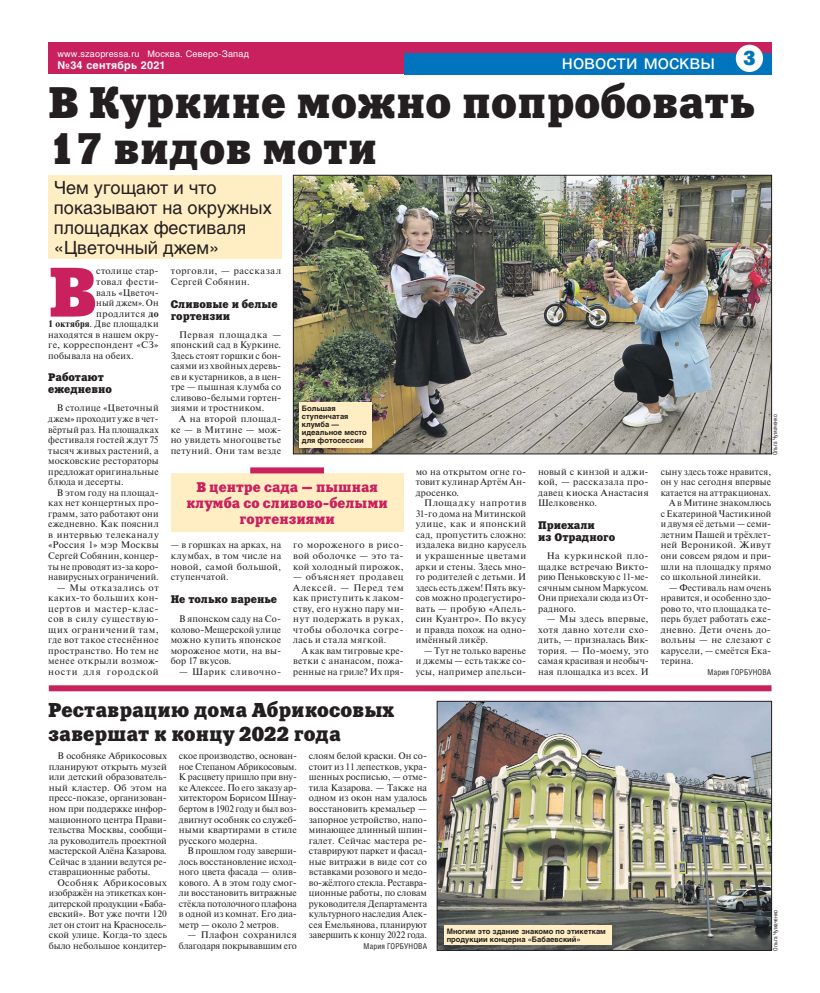
<style>
.page{position:relative;width:820px;height:993px;background:#fff}
.page>*{position:absolute;margin:0;border:0;box-sizing:border-box;transform-origin:0 0}
.t1{font:69.7px "Xenia C";color:#c8215d}
.t2{font:44px/46px "Xenia C";color:#231f20}
.t3{font:20px/24px "Xenia C";color:#231f20}
.t4{font:20px "Helios";color:#fff}
.t5{font:20px "Xenia C";color:#0074bc}
.t6{font:18px/20px "Helios";color:#231f20}
.t7{font:14px/16px "Xenia C";color:#c8215d;text-align:center}
.t8{font:11px/12px "Xenia C";color:#231f20}
.t9{font:700 10.7px "Helios";letter-spacing:.02em;color:#fff}
.t10{font:9.5px/10.5px "Newton C";letter-spacing:.02em;color:#231f20;text-align:justify}
.t11{font:9.5px/10.5px "Newton C";letter-spacing:-.005em;color:#231f20;text-align:right}
.t12{font:9.5px/10.5px "Newton C";letter-spacing:.055em;color:#231f20}
.t13{font:9.5px "Newton C";letter-spacing:.06em;color:#231f20}
.t14{font:9.5px "Newton C";letter-spacing:.05em;color:#231f20}
.t15{font:9.5px "Newton C";letter-spacing:.045em;color:#231f20}
.t16{font:9px "Helios";letter-spacing:.02em;color:#fff}
.t17{font:8px "Helios Cond";letter-spacing:.02em;color:#231f20}
.t18{font:700 7.5px/8px "Helios";color:#231f20}
.t19{font:6px "Helios Cond";color:#231f20}
.s1{font-weight:700}
</style>
<div class="page">
<div style="left:48px;top:42px;width:723px;height:32px;background:#c8215d"></div>
<div style="left:404px;top:53px;width:367px;height:21px;background:#0074bc"></div>
<div style="left:735px;top:45px;width:27px;height:27px;background:#fff;border-radius:50%"></div>
<div style="left:49px;top:685px;width:722px;height:6px;background:#c8215d"></div>
<div style="left:48px;top:175px;width:233px;height:84px;background:#ffedc4"></div>
<img style="left:295px;top:177px;width:474px;height:275px">
<div style="left:293px;top:175px;width:478px;height:279px;border:1px solid #231f20"></div>
<div style="left:171px;top:473px;width:232px;height:59px;background:#ffedc4"></div>
<div style="left:250px;top:467px;width:74px;height:6px;background:#c8215d"></div>
<img style="left:439px;top:703px;width:330px;height:245px">
<div style="left:437px;top:701px;width:334px;height:249px;border:1px solid #231f20"></div>
<div style="left:299px;top:402px;width:72px;height:46px;background:#ffedc4"></div>
<div style="left:443px;top:924px;width:168px;height:20px;background:#ffedc4"></div>
<p class="t16" style="left:57px;top:48px;width:193px">www.szaopressa.ru Москва. Северо-Запад</p>
<p class="t9" style="left:57px;top:62px;width:110px">№34 сентябрь 2021</p>
<h3 class="t4" style="left:561px;top:50px;width:154px">новости москвы</h3>
<h3 class="t5" style="left:743px;top:51px;width:14px">3</h3>
<h2 class="t2" style="left:48px;top:85px;width:707px">В Куркине можно попробовать<br>17 видов моти</h2>
<h3 class="t6" style="left:54px;top:178px;width:219px">Чем угощают и что показывают на окружных площадках фестиваля «Цветочный джем»</h3>
<h1 class="t1" style="left:48px;top:266px;width:50px">В</h1>
<p class="t10" style="left:96px;top:266px;width:64px">столице стар-</p>
<p class="t14" style="left:96px;top:276px;width:64px">товал фести-</p>
<p class="t10" style="left:96px;top:287px;width:64px">валь «Цветоч-</p>
<p class="t10" style="left:96px;top:297px;width:64px">ный джем». Он</p>
<p class="t15" style="left:96px;top:307px;width:64px">продлится <span class="s1">до</span></p>
<p class="t10" style="left:48px;top:318px;width:112px"><span class="s1">1 октября</span>. Две площадки</p>
<p class="t10" style="left:48px;top:329px;width:112px">находятся в нашем окру-</p>
<p class="t10" style="left:48px;top:339px;width:112px">ге, корреспондент «СЗ»</p>
<p class="t10" style="left:48px;top:350px;width:87px">побывала на обеих.</p>
<p class="t8" style="left:48px;top:373px;width:65px">Работают ежедневно</p>
<p class="t10" style="left:48px;top:403px;width:112px;text-indent:9px">В столице «Цветочный джем» проходит уже в чет&shy;вёртый раз. На площадках фестиваля гостей ждут 75 тысяч живых растений, а московские рестораторы предложат оригинальные блюда и десерты.</p>
<p class="t10" style="left:48px;top:487px;width:112px;text-indent:9px">В этом году на площад&shy;ках нет концертных про&shy;грамм, зато работают они ежедневно. Как пояснил в интервью телеканалу «Россия 1» мэр Москвы Сергей Собянин, концер&shy;ты не проводят из-за коро&shy;навирусных ограничений.</p>
<p class="t10" style="left:48px;top:582px;width:112px;text-indent:9px">— Мы отказались от каких-то больших кон&shy;цертов и мастер-клас&shy;сов в силу существую&shy;щих ограничений там, где вот такое стеснённое пространство. Но тем не менее открыли возмож&shy;ности для городской</p>
<p class="t12" style="left:171px;top:266px;width:112px">торговли, — рассказал<br>Сергей Собянин.</p>
<p class="t8" style="left:171px;top:299px;width:109px">Сливовые и белые гортензии</p>
<p class="t10" style="left:171px;top:329px;width:112px;text-indent:9px">Первая площадка — японский сад в Куркине.<br>Здесь стоят горшки с бон&shy;саями из хвойных деревь&shy;ев и кустарников, а в цен&shy;тре — пышная клумба со сливово-белыми гортен&shy;зиями и тростником.</p>
<p class="t10" style="left:171px;top:413px;width:112px;text-indent:9px">А на второй площад&shy;ке — в Митине — мож&shy;но увидеть многоцветье петуний. Они там везде</p>
<p class="t18" style="left:302px;top:405px;width:66px">Большая ступенчатая клумба — идеальное место для фотосессии</p>
<h3 class="t7" style="left:186px;top:481px;width:203px">В центре сада — пышная клумба со сливово-белыми гортензиями</h3>
<p class="t10" style="left:171px;top:539px;width:112px">— в горшках на арках, на клумбах, в том числе на новой, самой большой, ступенчатой.</p>
<p class="t8" style="left:171px;top:594px;width:108px">Не только варенье</p>
<p class="t10" style="left:171px;top:613px;width:112px;text-indent:9px">В японском саду на Со&shy;колово-Мещерской улице можно купить японское мороженое моти, на вы&shy;бор 17 вкусов.</p>
<p class="t13" style="left:179px;top:666px;width:103px">— Шарик сливочно-</p>
<p class="t10" style="left:293px;top:539px;width:112px">го мороженого в рисо&shy;вой оболочке — это та&shy;кой холодный пирожок,</p>
<p class="t10" style="left:293px;top:571px;width:112px">— объясняет продавец Алексей. — Перед тем как приступить к лаком&shy;ству, его нужно пару ми&shy;нут подержать в руках, чтобы оболочка согре&shy;лась и стала мягкой.</p>
<p class="t10" style="left:293px;top:645px;width:112px;text-indent:9px">А как вам тигровые кре&shy;ветки с ананасом, пожа&shy;ренные на гриле? Их пря-</p>
<p class="t10" style="left:415px;top:466px;width:112px">мо на открытом огне го&shy;товит кулинар Артём Ан&shy;дросенко.</p>
<p class="t10" style="left:415px;top:497px;width:112px;text-indent:9px">Площадку напротив 31-го дома на Митинской улице, как и японский сад, пропустить сложно: издалека видно карусель и украшенные цветами арки и стены. Здесь мно&shy;го родителей с детьми. И здесь есть джем! Пять вку&shy;сов можно продегустиро&shy;вать — пробую «Апель&shy;син Куантро». По вкусу и правда похож на одно&shy;имённый ликёр.</p>
<p class="t10" style="left:415px;top:645px;width:112px;text-indent:9px">— Тут не только варенье и джемы — есть также со&shy;усы, например апельси-</p>
<p class="t10" style="left:538px;top:466px;width:112px">новый с кинзой и аджи&shy;кой, — рассказала про&shy;давец киоска Анастасия Шелковенко.</p>
<p class="t8" style="left:538px;top:520px;width:79px">Приехали<br>из Отрадного</p>
<p class="t10" style="left:538px;top:550px;width:112px;text-indent:9px">На куркинской пло&shy;щадке встречаю Викто&shy;рию Пеньковскую с 11-ме&shy;сячным сыном Маркусом.<br>Они приехали сюда из От&shy;радного.</p>
<p class="t10" style="left:538px;top:613px;width:112px;text-indent:9px">— Мы здесь впервые, хотя давно хотели схо&shy;дить, — призналась Вик&shy;тория. — По-моему, это самая красивая и необыч&shy;ная площадка из всех. И</p>
<h3 class="t3" style="left:48px;top:700px;width:347px">Реставрацию дома Абрикосовых завершат к концу 2022 года</h3>
<p class="t10" style="left:49px;top:750px;width:119px;text-indent:9px">В особняке Абрикосовых планируют открыть музей или детский образователь&shy;ный кластер. Об этом на пресс-показе, организован&shy;ном при поддержке инфор&shy;мационного центра Прави&shy;тельства Москвы, сообщи&shy;ла руководитель проектной мастерской Алёна Казарова.<br>Сейчас в здании ведутся ре&shy;ставрационные работы.</p>
<p class="t10" style="left:49px;top:876px;width:119px;text-indent:9px">Особняк Абрикосовых изображён на этикетках кон&shy;дитерской продукции «Баба&shy;евский». Вот уже почти 120 лет он стоит на Красносель&shy;ской улице. Когда-то здесь было небольшое кондитер-</p>
<p class="t10" style="left:309px;top:750px;width:119px">слоям белой краски. Он со&shy;стоит из 11 лепестков, укра&shy;шенных росписью, — отме&shy;тила Казарова. — Также на одном из окон нам удалось восстановить кремальер — запорное устройство, напо&shy;минающее длинный шпин&shy;галет. Сейчас мастера ре&shy;ставрируют паркет и фасад&shy;ные витражи в виде сот со вставками розового и медо&shy;во-жёлтого стекла. Реставра&shy;ционные работы, по словам руководителя Департамента культурного наследия Алек&shy;сея Емельянова, планируют завершить к концу 2022 года.</p>
<p class="t17" style="left:363px;top:942px;width:65px">Мария ГОРБУНОВА</p>
<p class="t10" style="left:179px;top:750px;width:119px">ское производство, основан&shy;ное Степаном Абрикосовым.<br>К расцвету пришло при вну&shy;ке Алексее. По его заказу ар&shy;хитектором Борисом Шнау&shy;бертом в 1902 году и был воз&shy;двигнут особняк со служеб&shy;ными квартирами в стиле русского модерна.</p>
<p class="t10" style="left:179px;top:845px;width:119px;text-indent:9px">В прошлом году заверши&shy;лось восстановление исход&shy;ного цвета фасада — олив&shy;кового. А в этом году смог&shy;ли восстановить витражные стёкла потолочного плафона в одной из комнат. Его диа&shy;метр — около 2 метров.</p>
<p class="t11" style="left:179px;top:929px;width:119px">— Плафон сохранился благодаря покрывавшим его</p>
<p class="t18" style="left:446px;top:927px;width:160px">Многим это здание знакомо по этикеткам продукции концерна «Бабаевский»</p>
<p class="t19" style="left:772px;top:455px;width:42px;rotate:-90deg">Ольга Чумаченко</p>
<p class="t10" style="left:660px;top:466px;width:112px">сыну здесь тоже нравится,</p>
<p class="t10" style="left:660px;top:476px;width:112px">он у нас сегодня впервые</p>
<p class="t10" style="left:660px;top:487px;width:112px">катается на аттракционах.</p>
<p class="t10" style="left:669px;top:497px;width:103px">А в Митине знакомлюсь</p>
<p class="t10" style="left:660px;top:508px;width:112px">с Екатериной Частикиной</p>
<p class="t10" style="left:660px;top:518px;width:112px">и двумя её детьми — семи-</p>
<p class="t10" style="left:660px;top:529px;width:112px">летним Пашей и трёхлет-</p>
<p class="t10" style="left:660px;top:539px;width:112px">ней Вероникой. Живут</p>
<p class="t10" style="left:660px;top:550px;width:112px">они совсем рядом и при-</p>
<p class="t10" style="left:660px;top:561px;width:112px">шли на площадку прямо</p>
<p class="t10" style="left:660px;top:571px;width:102px">со школьной линейки.</p>
<p class="t10" style="left:660px;top:582px;width:112px;text-indent:9px">— Фестиваль нам очень нравится, и особенно здо&shy;рово то, что площадка те&shy;перь будет работать еже&shy;дневно. Дети очень до&shy;вольны — не слезают с карусели, — смеётся Ека&shy;терина.</p>
<p class="t17" style="left:707px;top:669px;width:65px">Мария ГОРБУНОВА</p>
<p class="t19" style="left:772px;top:950px;width:42px;rotate:-90deg">Ольга Чумаченко</p>
</div>
